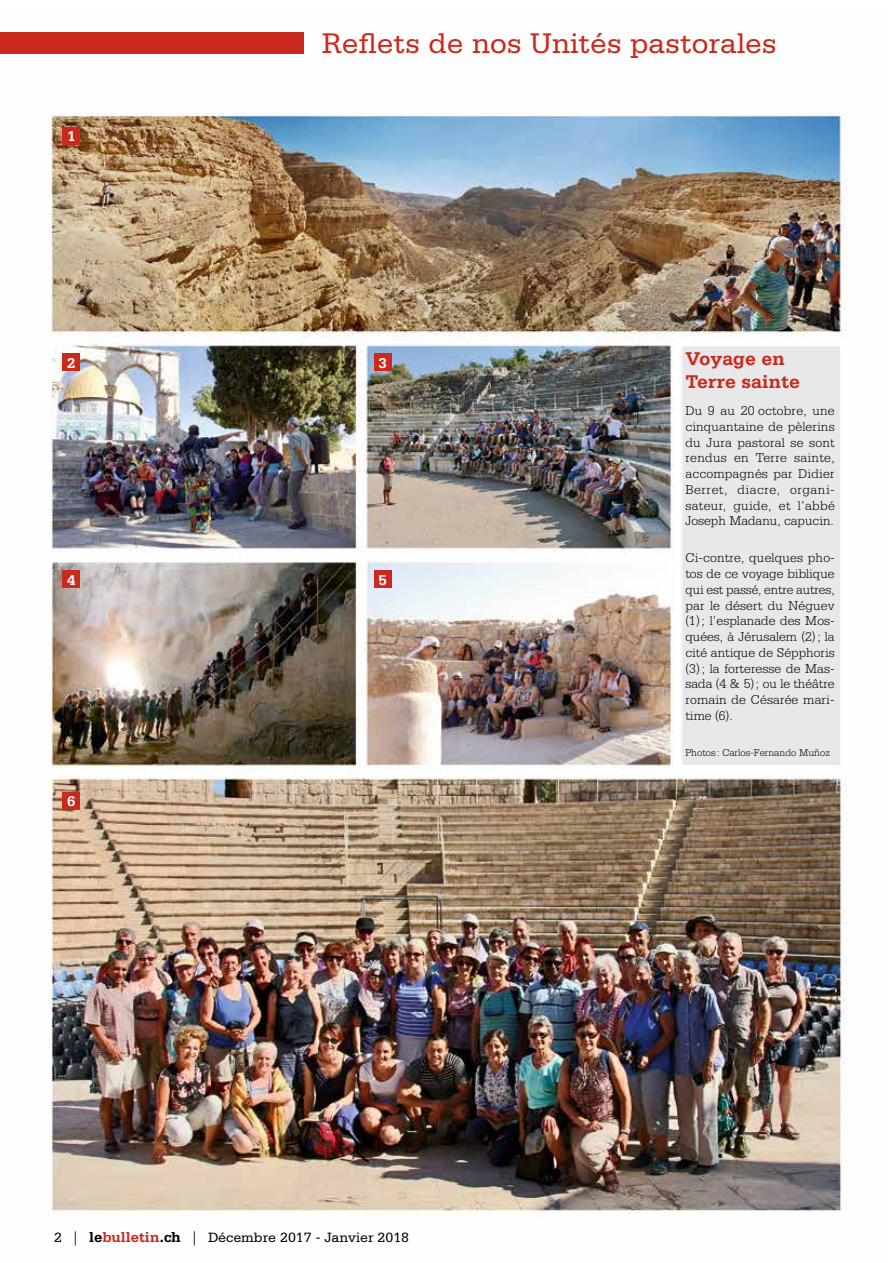
<style>
.page{position:relative;width:893px;height:1263px;background:#fff}
.page>*{position:absolute;margin:0;border:0;box-sizing:border-box;transform-origin:0 0}
.t1{font:30px "Serifa";color:#ca291d}
.t2{font:700 19.5px/23.4px "Serifa";color:#ca291d}
.t3{font:700 15px "Serifa";color:#fff}
.t4{font:14.25px "Serifa";color:#000}
.t5{font:300 13.5px/15.8px "Serifa";letter-spacing:.005em;color:#000;text-align:justify}
.t6{font:300 10.5px "Serifa";color:#000}
.s1{font-family:"Adobe Garamond Pro"}
.s2{font-weight:700;font-size:15px}
.s3{font-weight:700;font-size:15px;color:#ca291d}
</style>
<div class="page">
<img style="left:0;top:32px;width:847px;height:1181px">
<div style="left:0;top:33px;width:304px;height:21px;background:#ca291d"></div>
<div style="left:63px;top:127px;width:17px;height:17px;background:#ca291d"></div>
<div style="left:63px;top:354px;width:17px;height:17px;background:#ca291d"></div>
<div style="left:374px;top:354px;width:17px;height:17px;background:#ca291d"></div>
<div style="left:63px;top:571px;width:17px;height:17px;background:#ca291d"></div>
<div style="left:374px;top:571px;width:17px;height:17px;background:#ca291d"></div>
<div style="left:63px;top:792px;width:17px;height:17px;background:#ca291d"></div>
<p class="t3" style="left:67px;top:128px;width:10px">1</p>
<h1 class="t1" style="left:322px;top:27px;width:457px">Reflets de nos Unités pastorales</h1>
<p class="t3" style="left:67px;top:354px;width:10px">2</p>
<p class="t3" style="left:378px;top:354px;width:10px">3</p>
<p class="t3" style="left:67px;top:571px;width:10px">4</p>
<p class="t3" style="left:378px;top:571px;width:10px">5</p>
<p class="t3" style="left:67px;top:793px;width:10px">6</p>
<p class="t4" style="left:54px;top:1230px;width:357px">2 <span class="s1">|</span> <span class="s2">le</span><span class="s3">bulletin</span><span class="s2">.ch</span> <span class="s1">|</span> Décembre 2017 - Janvier 2018</p>
<h2 class="t2" style="left:685px;top:346px;width:116px">Voyage en<br>Terre sainte</h2>
<p class="t5" style="left:685px;top:403px;width:151px">Du 9 au 20 octobre, une cinquantaine de pèlerins du Jura pastoral se sont rendus en Terre sainte, accompagnés par Didier Berret, diacre, organi&shy;sateur, guide, et l’abbé Joseph Madanu, capucin.</p>
<p class="t5" style="left:685px;top:550px;width:151px">Ci-contre, quelques pho&shy;tos de ce voyage biblique qui est passé, entre autres, par le désert du Néguev (1); l’esplanade des Mos&shy;quées, à Jérusalem (2); la cité antique de Sépphoris (3); la forteresse de Mas&shy;sada (4 &amp; 5); ou le théâtre romain de Césarée mari&shy;time (6).</p>
<p class="t6" style="left:685px;top:746px;width:146px">Photos : Carlos-Fernando Muñoz</p>
</div>
